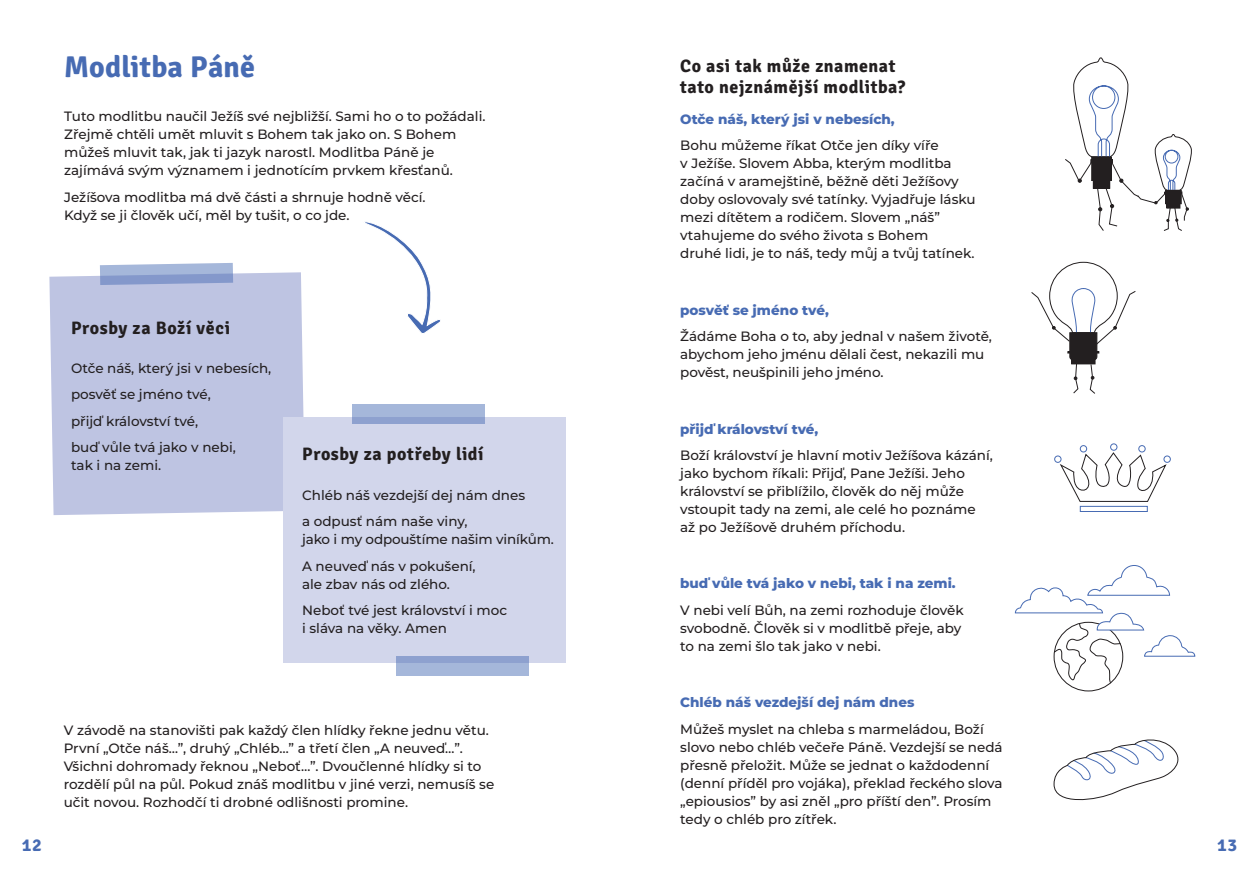
<style>
.page{position:relative;width:1259px;height:893px;background:#fff}
.page>*{position:absolute;margin:0;border:0;box-sizing:border-box;transform-origin:0 0}
.Nadpis{font:300 30px "Signika";letter-spacing:.005em;color:#476bb3}
.podnadpis{font:300 18px/21px "Signika";letter-spacing:.03em;color:#231f20}
.t1{font:300 18px "Signika";color:#476bb3}
.hl__text{font:500 13.5px/18px "Montserrat";color:#231f20}
.hl__text-2{font:800 13.5px "Montserrat";color:#476bb3}
</style>
<div class="page">
<div style="left:49px;top:272px;width:255px;height:243px;background:#bec4e2"></div>
<svg style="left:100px;top:263px;width:133px;height:22px;background:#9caed5"></svg>
<svg style="left:1031px;top:262px;width:105px;height:132px"></svg>
<svg style="left:1065px;top:57px;width:127px;height:174px"></svg>
<div style="left:283px;top:417px;width:282px;height:245px;background:#d2d6eb"></div>
<svg style="left:396px;top:656px;width:133px;height:19px;background:#9caed5"></svg>
<div style="left:352px;top:404px;width:133px;height:20px;background:linear-gradient(to bottom,#afc0df,#90a2d0)"></div>
<svg style="left:1014px;top:565px;width:181px;height:119px"></svg>
<svg style="left:1059px;top:452px;width:108px;height:50px"></svg>
<div style="left:1080px;top:506px;width:67px;height:6px;border:1px solid #476bb3"></div>
<div style="left:1110px;top:443px;width:7px;height:8px;border:1px solid #476bb3;border-radius:50%"></div>
<div style="left:1080px;top:445px;width:7px;height:7px;border:1px solid #476bb3;border-radius:50%"></div>
<div style="left:1054px;top:456px;width:7px;height:7px;border:1px solid #476bb3;border-radius:50%"></div>
<div style="left:1163px;top:456px;width:7px;height:7px;border:1px solid #476bb3;border-radius:50%"></div>
<div style="left:1138px;top:445px;width:7px;height:7px;border:1px solid #476bb3;border-radius:50%"></div>
<svg style="left:1053px;top:739px;width:126px;height:62px"></svg>
<svg style="left:365px;top:221px;width:76px;height:112px"></svg>
<p class="Nadpis" style="left:64px;top:45px;width:192px">Modlitba Páně</p>
<p class="hl__text" style="left:64px;top:107px;width:423px">Tuto modlitbu naučil Ježíš své nejbližší. Sami ho o to požádali.<br>Zřejmě chtěli umět mluvit s Bohem tak jako on. S Bohem můžeš mluvit tak, jak ti jazyk narostl. Modlitba Páně je zajímává svým významem i jednotícím prvkem křesťanů.</p>
<p class="hl__text" style="left:64px;top:187px;width:363px">Ježíšova modlitba má dvě části a shrnuje hodně věcí.<br>Když se ji člověk učí, měl by tušit, o co jde.</p>
<p class="podnadpis" style="left:71px;top:316px;width:160px">Prosby za Boží věci</p>
<p class="hl__text" style="left:71px;top:359px;width:202px">Otče náš, který jsi v nebesích,</p>
<p class="hl__text" style="left:71px;top:385px;width:141px">posvěť se jméno tvé,</p>
<p class="hl__text" style="left:71px;top:412px;width:129px">přijď království tvé,</p>
<p class="hl__text" style="left:71px;top:438px;width:166px">buď vůle tvá jako v nebi, tak i na zemi.</p>
<p class="podnadpis" style="left:302px;top:443px;width:183px">Prosby za potřeby lidí</p>
<p class="hl__text" style="left:302px;top:486px;width:224px">Chléb náš vezdejší dej nám dnes</p>
<p class="hl__text" style="left:302px;top:512px;width:253px">a odpusť nám naše viny,<br>jako i my odpouštíme našim viníkům.</p>
<p class="hl__text" style="left:302px;top:557px;width:175px">A neuveď nás v pokušení, ale zbav nás od zlého.</p>
<p class="hl__text" style="left:302px;top:601px;width:206px">Neboť tvé jest království i moc i sláva na věky. Amen</p>
<p class="hl__text" style="left:64px;top:721px;width:432px">V závodě na stanovišti pak každý člen hlídky řekne jednu větu.<br>První „Otče náš…”, druhý „Chléb…” a třetí člen „A neuveď…”.<br>Všichni dohromady řeknou „Neboť…”. Dvoučlenné hlídky si to rozdělí půl na půl. Pokud znáš modlitbu v jiné verzi, nemusíš se učit novou. Rozhodčí ti drobné odlišnosti promine.</p>
<p class="podnadpis" style="left:680px;top:54px;width:227px">Co asi tak může znamenat tato nejznámější modlitba?</p>
<p class="hl__text-2" style="left:680px;top:110px;width:216px">Otče náš, který jsi v nebesích,</p>
<p class="hl__text" style="left:680px;top:136px;width:297px">Bohu můžeme říkat Otče jen díky víře<br>v Ježíše. Slovem Abba, kterým modlitba začíná v aramejštině, běžně děti Ježíšovy doby oslovovaly své tatínky. Vyjadřuje lásku mezi dítětem a rodičem. Slovem „náš” vtahujeme do svého života s Bohem<br>druhé lidi, je to náš, tedy můj a tvůj tatínek.</p>
<p class="hl__text-2" style="left:680px;top:301px;width:150px">posvěť se jméno tvé,</p>
<p class="hl__text" style="left:680px;top:327px;width:313px">Žádáme Boha o to, aby jednal v našem životě, abychom jeho jménu dělali čest, nekazili mu pověst, neušpinili jeho jméno.</p>
<p class="hl__text-2" style="left:680px;top:420px;width:140px">přijď království tvé,</p>
<p class="hl__text" style="left:680px;top:446px;width:314px">Boží království je hlavní motiv Ježíšova kázání, jako bychom říkali: Přijď, Pane Ježíši. Jeho království se přiblížilo, člověk do něj může vstoupit tady na zemi, ale celé ho poznáme až po Ježíšově druhém příchodu.</p>
<p class="hl__text-2" style="left:680px;top:575px;width:277px">buď vůle tvá jako v nebi, tak i na zemi.</p>
<p class="hl__text" style="left:680px;top:601px;width:285px">V nebi velí Bůh, na zemi rozhoduje člověk svobodně. Člověk si v modlitbě přeje, aby to na zemi šlo tak jako v nebi.</p>
<p class="hl__text-2" style="left:680px;top:693px;width:236px">Chléb náš vezdejší dej nám dnes</p>
<p class="hl__text" style="left:680px;top:719px;width:324px">Můžeš myslet na chleba s marmeládou, Boží slovo nebo chléb večeře Páně. Vezdejší se nedá přesně přeložit. Může se jednat o každodenní (denní příděl pro vojáka), překlad řeckého slova „epiousios” by asi zněl „pro příští den”. Prosím tedy o chléb pro zítřek.</p>
<h2 class="t1" style="left:22px;top:832px;width:21px">12</h2>
<h2 class="t1" style="left:1217px;top:832px;width:21px">13</h2>
</div>
